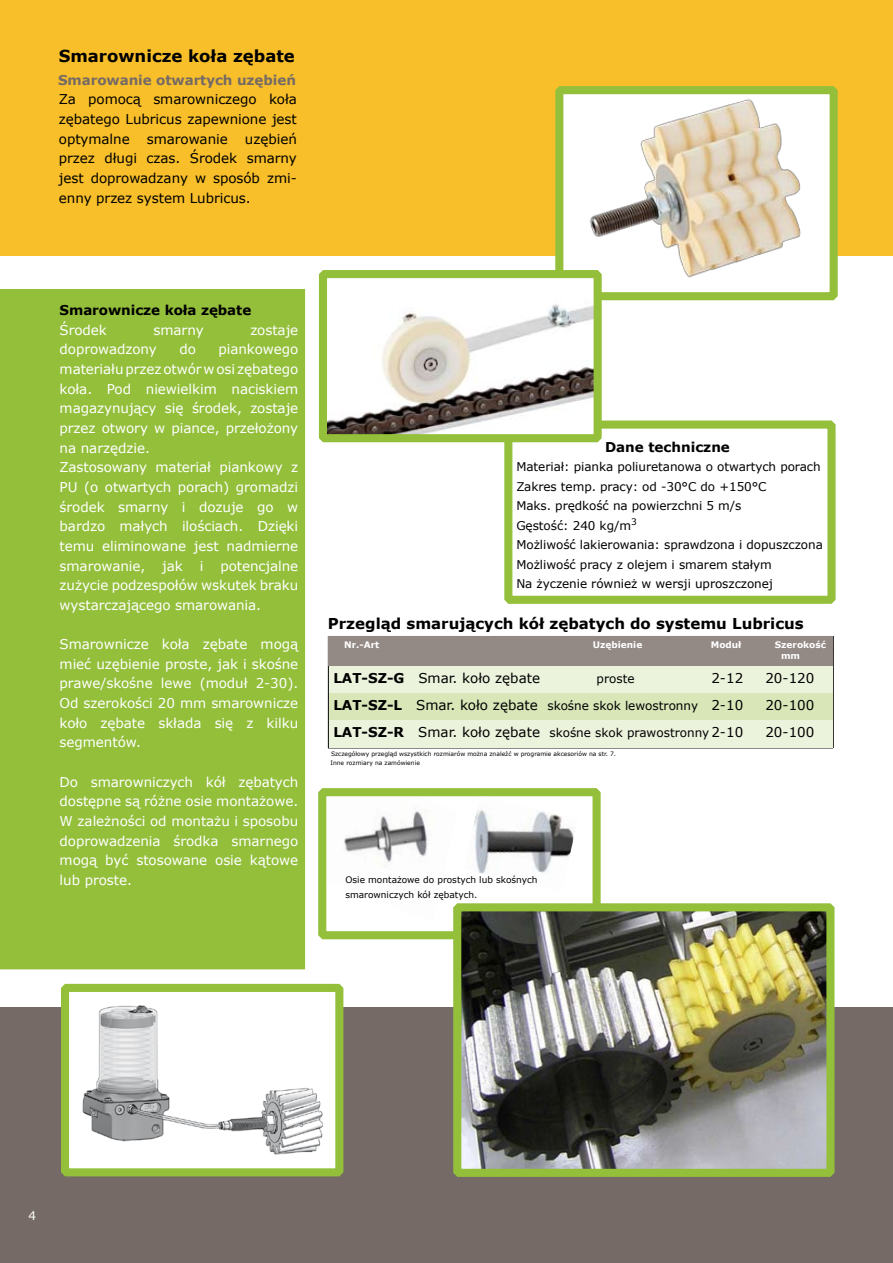
<style>
.page{position:relative;width:893px;height:1263px;background:#fff}
.page>*{position:absolute;margin:0;border:0;box-sizing:border-box;transform-origin:0 0}
.t1{font:700 16.5px "Verdana";color:#000}
.t2{font:700 15px "Verdana";color:#000}
.t3{font:13.5px/19.6px "Verdana";letter-spacing:-.005em;color:#fff;text-align:justify}
.t4{font:13.5px/19.6px "Verdana";letter-spacing:-.005em;color:#000;text-align:justify}
.t5{font:700 13.5px "Verdana";letter-spacing:-.005em;color:#000}
.t6{font:700 13.5px "Verdana";letter-spacing:-.005em;color:#756a65}
.t7{font:12px/19.5px "Verdana";letter-spacing:-.005em;color:#000}
.t8{font:12px "Verdana";color:#fff}
.t9{font:9px/15px "Verdana";color:#000}
.t10{font:700 9px/10.8px "Verdana";color:#fff}
.t11{font:6px "Verdana";color:#000}
.s1{font-weight:700}
.s2{font-weight:700;font-size:13.5px}
.s3{font-size:13.5px}
</style>
<div class="page">
<img style="left:344px;top:810px;width:84px;height:57px">
<div style="left:318px;top:788px;width:283px;height:151px;border:8px solid #93bf3b"></div>
<div style="left:0;top:1008px;width:893px;height:255px;background:#756a65"></div>
<div style="left:0;top:0;width:893px;height:255px;background:#f8bf2a"></div>
<div style="left:0;top:289px;width:305px;height:680px;background:#93bf3b"></div>
<img style="left:462px;top:912px;width:363px;height:256px">
<div style="left:453px;top:903px;width:381px;height:274px;border:8px solid #93bf3b"></div>
<img style="left:463px;top:796px;width:115px;height:78px">
<div style="left:65px;top:988px;width:274px;height:184px;background:#fff"></div>
<img style="left:82px;top:1005px;width:241px;height:150px">
<div style="left:61px;top:984px;width:282px;height:192px;border:8px solid #93bf3b"></div>
<div style="left:504px;top:420px;width:332px;height:184px;background:#fff;border:8px solid #93bf3b"></div>
<hr style="left:328px;top:636px;width:505px;height:1px;background:#000">
<hr style="left:328px;top:636px;width:1px;height:112px;background:#000">
<hr style="left:833px;top:636px;width:1px;height:112px;background:#000">
<hr style="left:328px;top:747px;width:505px;height:1px;background:#000">
<div style="left:329px;top:666px;width:504px;height:27px;background:#ecf3dd"></div>
<div style="left:329px;top:693px;width:504px;height:27px;background:#d8e6b8"></div>
<div style="left:329px;top:720px;width:504px;height:27px;background:#ecf3dd"></div>
<div style="left:328px;top:637px;width:505px;height:29px;background:#938985"></div>
<div style="left:559px;top:90px;width:275px;height:206px;background:#fff"></div>
<img style="left:590px;top:99px;width:211px;height:179px">
<div style="left:555px;top:86px;width:283px;height:214px;border:8px solid #93bf3b"></div>
<img style="left:328px;top:279px;width:265px;height:154px">
<div style="left:319px;top:270px;width:283px;height:172px;border:8px solid #93bf3b"></div>
<p class="t1" style="left:59px;top:45px;width:238px">Smarownicze koła zębate</p>
<p class="t6" style="left:58px;top:71px;width:239px">Smarowanie otwartych uzębień</p>
<p class="t4" style="left:59px;top:89px;width:239px">Za pomocą smarowniczego koła zębatego Lubricus zapewnione jest optymalne</p>
<p class="t4" style="left:59px;top:129px;width:239px;text-indent:186px">uzębień przez długi czas. Środek smarny jest doprowadzany w sposób zmi&shy;enny przez system Lubricus.</p>
<p class="t4" style="left:147px;top:129px;width:82px">smarowanie</p>
<p class="t5" style="left:60px;top:301px;width:193px">Smarownicze koła zębate</p>
<p class="t3" style="left:60px;top:319px;width:49px">Środek</p>
<p class="t3" style="left:154px;top:319px;width:52px">smarny</p>
<p class="t3" style="left:250px;top:319px;width:49px">zostaje</p>
<p class="t3" style="left:60px;top:339px;width:99px">doprowadzony</p>
<p class="t3" style="left:179px;top:339px;width:18px">do</p>
<p class="t3" style="left:60px;top:339px;width:240px;text-align:left;text-indent:159px">piankowego materiału przez otwór w osi zębatego koła. Pod niewielkim naciskiem magazynujący się środek, zostaje przez otwory w piance, przełożony na narzędzie.<br>Zastosowany materiał piankowy z<br>PU (o otwartych porach) gromadzi środek smarny i dozuje go w bardzo małych ilościach. Dzięki temu eliminowane jest nadmierne smarowanie,</p>
<p class="t3" style="left:60px;top:555px;width:240px;text-indent:161px">potencjalne zużycie podzespołów wskutek braku wystarczającego smarowania.</p>
<p class="t3" style="left:60px;top:634px;width:240px">Smarownicze koła zębate mogą mieć uzębienie proste, jak i skośne prawe/skośne lewe (moduł 2-30).<br>Od szerokości 20 mm smarownicze koło zębate składa się z kilku segmentów.</p>
<p class="t3" style="left:60px;top:771px;width:240px">Do smarowniczych kół zębatych dostępne są różne osie montażowe.<br>W zależności od montażu i sposobu doprowadzenia środka smarnego mogą być stosowane osie kątowe lub proste.</p>
<p class="t3" style="left:162px;top:555px;width:22px">jak</p>
<p class="t3" style="left:200px;top:555px;width:5px">i</p>
<p class="t5" style="left:605px;top:438px;width:126px">Dane techniczne</p>
<p class="t7" style="left:516px;top:457px;width:308px">Materiał: pianka poliuretanowa o otwartych porach Zakres temp. pracy: od -30°C do +150°C<br>Maks. prędkość na powierzchni 5 m/s<br>Gęstość: 240 kg/m<sup>3<br></sup>Możliwość lakierowania: sprawdzona i dopuszczona Możliwość pracy z olejem i smarem stałym<br>Na życzenie również w wersji uproszczonej</p>
<p class="t2" style="left:328px;top:613px;width:477px">Przegląd smarujących kół zębatych do systemu Lubricus</p>
<p class="t10" style="left:344px;top:639px;width:37px">Nr.-Art</p>
<p class="t10" style="left:593px;top:639px;width:51px">Uzębienie</p>
<p class="t10" style="left:711px;top:639px;width:32px">Moduł</p>
<p class="t10" style="left:781px;top:639px;width:47px;text-indent:-6px">Szerokość mm</p>
<p class="t4" style="left:333px;top:668px;width:208px"><span class="s1">LAT-SZ-G</span> Smar. koło zębate</p>
<p class="t7" style="left:597px;top:669px;width:40px">proste</p>
<p class="t4" style="left:711px;top:668px;width:33px">2-12</p>
<p class="t4" style="left:765px;top:668px;width:51px">20-120</p>
<p class="t7" style="left:333px;top:696px;width:411px"><span class="s2">LAT-SZ-L</span> <span class="s3">Smar. koło zębate</span> skośne skok lewostronny <span class="s3">2-10</span></p>
<p class="t4" style="left:765px;top:695px;width:51px">20-100</p>
<p class="t7" style="left:333px;top:723px;width:411px"><span class="s2">LAT-SZ-R</span> <span class="s3">Smar. koło zębate</span> skośne skok prawostronny <span class="s3">2-10</span></p>
<p class="t4" style="left:765px;top:722px;width:51px">20-100</p>
<p class="t11" style="left:331px;top:750px;width:286px">Szczegółowy przegląd wszystkich rozmiarów można znaleźć w programie akcesoriów na str. 7.</p>
<p class="t11" style="left:330px;top:759px;width:91px">Inne rozmiary na zamówienie</p>
<p class="t9" style="left:345px;top:872px;width:194px">Osie montażowe do prostych lub skośnych smarowniczych kół zębatych.</p>
<p class="t8" style="left:29px;top:1208px;width:9px">4</p>
</div>
